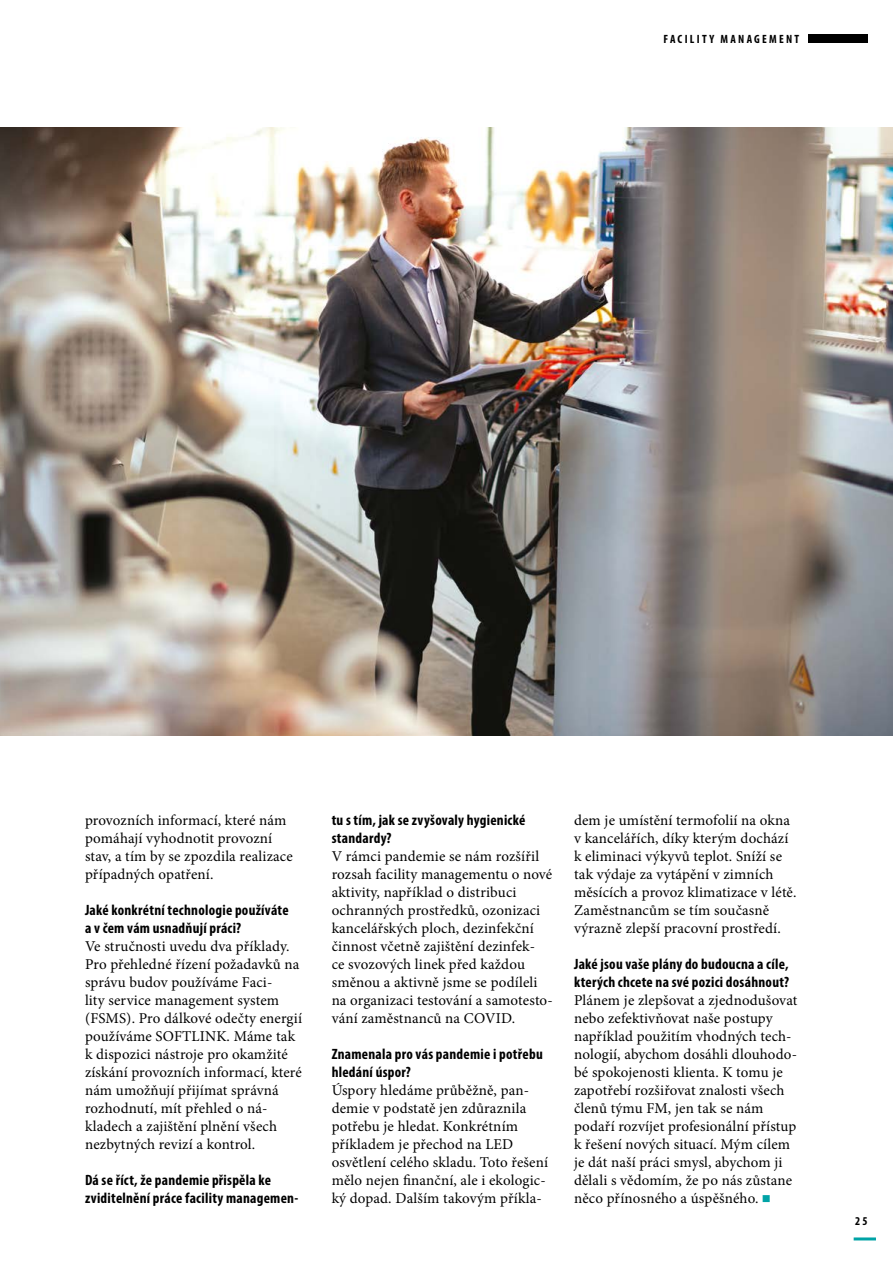
<style>
.page{position:relative;width:893px;height:1263px;background:#fff}
.page>*{position:absolute;margin:0;border:0;box-sizing:border-box;transform-origin:0 0}
.t1{font:15px/18px "Minion Pro";letter-spacing:.01em;color:#000}
.t2{font:700 condensed 15px/18px "Myriad Pro";letter-spacing:.015em;color:#000}
.t3{font:700 condensed 12px "Myriad Pro";letter-spacing:.19em;color:#000}
.s1{color:#00a3a6}
</style>
<div class="page">
<div style="left:808px;top:35px;width:59px;height:8px;background:#000"></div>
<hr style="left:854px;top:1237px;width:22px;height:3px;background:#00a3a6">
<img style="left:0;top:127px;width:893px;height:608px">
<p class="t3" style="left:663px;top:32px;width:137px">FACILITY MANAGEMENT</p>
<p class="t1" style="left:85px;top:811px;width:209px">provozních informací, které nám pomáhají vyhodnotit provozní stav, a tím by se zpozdila realizace případných opatření.</p>
<p class="t2" style="left:85px;top:901px;width:205px">Jaké konkrétní technologie používáte a v čem vám usnadňují práci?</p>
<p class="t1" style="left:85px;top:937px;width:219px">Ve stručnosti uvedu dva příklady.<br>Pro přehledné řízení požadavků na správu budov používáme Faci-<br>lity service management system (FSMS). Pro dálkové odečty energií používáme SOFTLINK. Máme tak k dispozici nástroje pro okamžité získání provozních informací, které nám umožňují přijímat správná rozhodnutí, mít přehled o ná&shy;kladech a zajištění plnění všech nezbytných revizí a kontrol.</p>
<p class="t2" style="left:85px;top:1171px;width:215px">Dá se říct, že pandemie přispěla ke zviditelnění práce facility managemen-</p>
<p class="t2" style="left:332px;top:811px;width:195px">tu s tím, jak se zvyšovaly hygienické standardy?</p>
<p class="t1" style="left:332px;top:847px;width:223px">V rámci pandemie se nám rozšířil rozsah facility managementu o nové aktivity, například o distribuci ochranných prostředků, ozonizaci kancelářských ploch, dezinfekční činnost včetně zajištění dezinfek-<br>ce svozových linek před každou směnou a aktivně jsme se podíleli na organizaci testování a samotesto&shy;vání zaměstnanců na COVID.</p>
<p class="t2" style="left:332px;top:1045px;width:213px">Znamenala pro vás pandemie i potřebu hledání úspor?</p>
<p class="t1" style="left:332px;top:1081px;width:218px">Úspory hledáme průběžně, pan&shy;demie v podstatě jen zdůraznila potřebu je hledat. Konkrétním příkladem je přechod na LED osvětlení celého skladu. Toto řešení mělo nejen finanční, ale i ekologic&shy;ký dopad. Dalším takovým příkla-</p>
<p class="t1" style="left:574px;top:811px;width:224px">dem je umístění termofolií na okna v kancelářích, díky kterým dochází k eliminaci výkyvů teplot. Sníží se tak výdaje za vytápění v zimních měsících a provoz klimatizace v létě.<br>Zaměstnancům se tím současně výrazně zlepší pracovní prostředí.</p>
<p class="t2" style="left:574px;top:955px;width:216px">Jaké jsou vaše plány do budoucna a cíle, kterých chcete na své pozici dosáhnout?</p>
<p class="t1" style="left:574px;top:991px;width:225px">Plánem je zlepšovat a zjednodušovat nebo zefektivňovat naše postupy například použitím vhodných tech&shy;nologií, abychom dosáhli dlouhodo&shy;bé spokojenosti klienta. K tomu je zapotřebí rozšiřovat znalosti všech členů týmu FM, jen tak se nám podaří rozvíjet profesionální přístup k řešení nových situací. Mým cílem je dát naší práci smysl, abychom ji dělali s vědomím, že po nás zůstane něco přínosného a úspěšného. <span class="s1">■</span></p>
<p class="t3" style="left:855px;top:1214px;width:14px">25</p>
</div>
